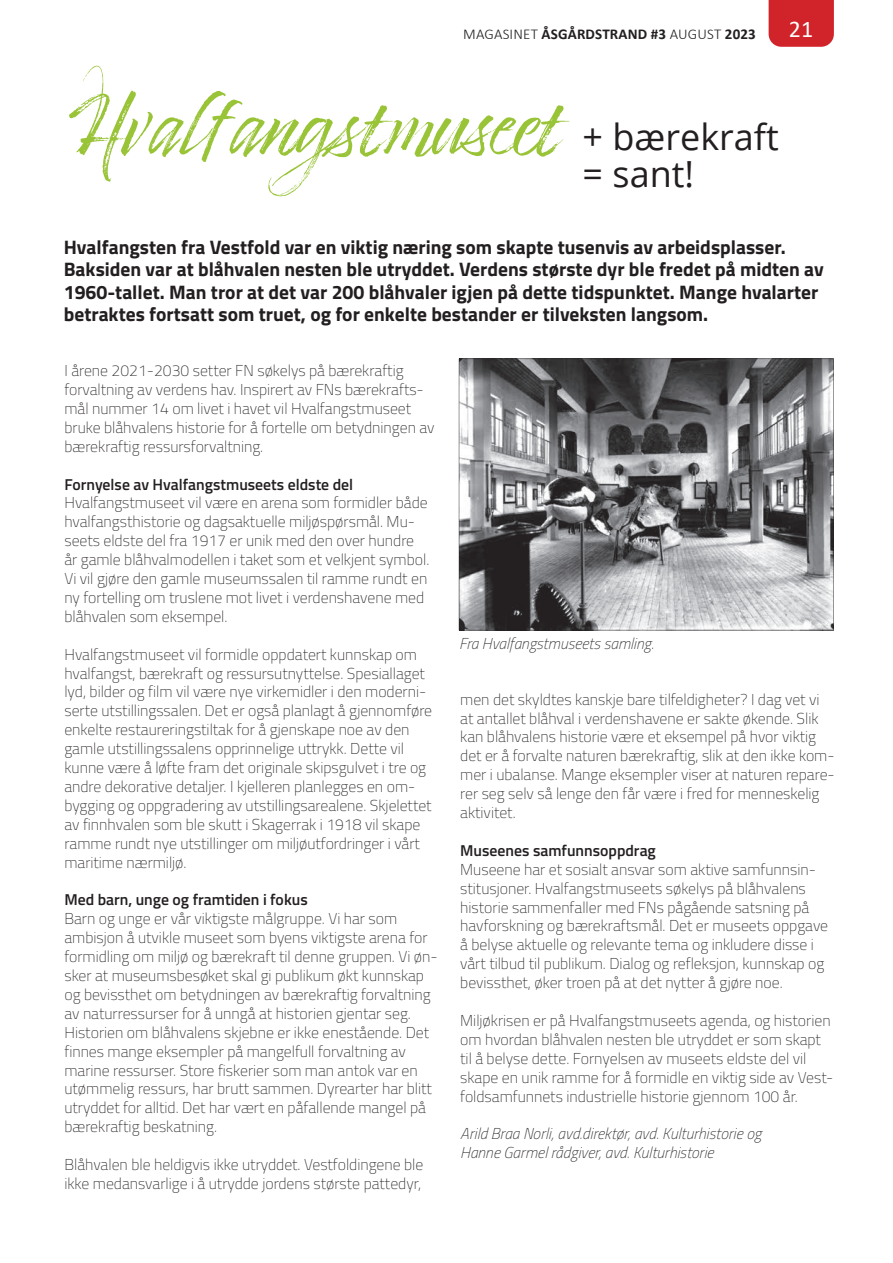
<style>
.page{position:relative;width:893px;height:1263px;background:#fff}
.page>*{position:absolute;margin:0;border:0;box-sizing:border-box;transform-origin:0 0}
.t1{font:75px "Timberline";color:#9ac438}
.t2{font:36px/37.5px "Open Sans";color:#231f20}
.t3{font:24px "Calibri";color:#fff}
.t4{font:700 19.5px/22.5px "Titillium Web";color:#231f20}
.t5{font:200 15.75px/18.9px "Titillium Web";color:#231f20}
.t6{font:italic 200 15.75px/18.9px "Titillium Web";color:#231f20}
.t7{font:600 15.75px "Titillium Web";color:#231f20}
.t8{font:700 15px "Calibri";letter-spacing:.01em;color:#231f20}
.s1{font-weight:300}
</style>
<div class="page">
<div style="left:769px;top:0;width:65px;height:47px;background:#d1232a"></div>
<svg style="left:459px;top:359px;width:374px;height:271px;background:#838385"></svg>
<p class="t8" style="left:463px;top:23px;width:294px"><span class="s1">MAGASINET</span> ÅSGÅRDSTRAND #3 <span class="s1">AUGUST</span> 2023</p>
<h3 class="t3" style="left:789px;top:13px;width:26px">21</h3>
<h1 class="t1" style="left:66px;top:84px;width:498px">Hvalfangstmuseet</h1>
<h2 class="t2" style="left:583px;top:117px;width:198px">+ bærekraft = sant!</h2>
<p class="t4" style="left:64px;top:234px;width:762px">Hvalfangsten fra Vestfold var en viktig næring som skapte tusenvis av arbeidsplasser.<br>Baksiden var at blåhvalen nesten ble utryddet. Verdens største dyr ble fredet på midten av 1960-tallet. Man tror at det var 200 blåhvaler igjen på dette tidspunktet. Mange hvalarter betraktes fortsatt som truet, og for enkelte bestander er tilveksten langsom.</p>
<p class="t5" style="left:64px;top:360px;width:372px">I årene 2021-2030 setter FN søkelys på bærekraftig forvaltning av verdens hav. Inspirert av FNs bærekrafts&shy;mål nummer 14 om livet i havet vil Hvalfangstmuseet bruke blåhvalens historie for å fortelle om betydningen av bærekraftig ressursforvaltning.</p>
<p class="t7" style="left:64px;top:472px;width:290px">Fornyelse av Hvalfangstmuseets eldste del</p>
<p class="t5" style="left:64px;top:493px;width:366px">Hvalfangstmuseet vil være en arena som formidler både hvalfangsthistorie og dagsaktuelle miljøspørsmål. Mu&shy;seets eldste del fra 1917 er unik med den over hundre år gamle blåhvalmodellen i taket som et velkjent symbol.<br>Vi vil gjøre den gamle museumssalen til ramme rundt en ny fortelling om truslene mot livet i verdenshavene med blåhvalen som eksempel.</p>
<p class="t5" style="left:64px;top:644px;width:369px">Hvalfangstmuseet vil formidle oppdatert kunnskap om hvalfangst, bærekraft og ressursutnyttelse. Spesiallaget lyd, bilder og film vil være nye virkemidler i den moderni&shy;serte utstillingssalen. Det er også planlagt å gjennomføre enkelte restaureringstiltak for å gjenskape noe av den gamle utstillingssalens opprinnelige uttrykk. Dette vil kunne være å løfte fram det originale skipsgulvet i tre og andre dekorative detaljer. I kjelleren planlegges en om&shy;bygging og oppgradering av utstillingsarealene. Skjelettet av finnhvalen som ble skutt i Skagerrak i 1918 vil skape ramme rundt nye utstillinger om miljøutfordringer i vårt maritime nærmiljø.</p>
<p class="t7" style="left:64px;top:888px;width:245px">Med barn, unge og framtiden i fokus</p>
<p class="t5" style="left:64px;top:908px;width:375px">Barn og unge er vår viktigste målgruppe. Vi har som ambisjon å utvikle museet som byens viktigste arena for formidling om miljø og bærekraft til denne gruppen. Vi øn&shy;sker at museumsbesøket skal gi publikum økt kunnskap og bevissthet om betydningen av bærekraftig forvaltning av naturressurser for å unngå at historien gjentar seg.<br>Historien om blåhvalens skjebne er ikke enestående. Det finnes mange eksempler på mangelfull forvaltning av marine ressurser. Store fiskerier som man antok var en utømmelig ressurs, har brutt sammen. Dyrearter har blitt utryddet for alltid. Det har vært en påfallende mangel på bærekraftig beskatning.</p>
<p class="t5" style="left:64px;top:1154px;width:360px">Blåhvalen ble heldigvis ikke utryddet. Vestfoldingene ble ikke medansvarlige i å utrydde jordens største pattedyr,</p>
<p class="t6" style="left:459px;top:633px;width:196px">Fra Hvalfangstmuseets samling.</p>
<p class="t5" style="left:460px;top:689px;width:376px">men det skyldtes kanskje bare tilfeldigheter? I dag vet vi at antallet blåhval i verdenshavene er sakte økende. Slik kan blåhvalens historie være et eksempel på hvor viktig det er å forvalte naturen bærekraftig, slik at den ikke kom&shy;mer i ubalanse. Mange eksempler viser at naturen repare&shy;rer seg selv så lenge den får være i fred for menneskelig aktivitet.</p>
<p class="t7" style="left:460px;top:838px;width:197px">Museenes samfunnsoppdrag</p>
<p class="t5" style="left:460px;top:859px;width:369px">Museene har et sosialt ansvar som aktive samfunnsin&shy;stitusjoner. Hvalfangstmuseets søkelys på blåhvalens historie sammenfaller med FNs pågående satsning på havforskning og bærekraftsmål. Det er museets oppgave å belyse aktuelle og relevante tema og inkludere disse i vårt tilbud til publikum. Dialog og refleksjon, kunnskap og bevissthet, øker troen på at det nytter å gjøre noe.</p>
<p class="t5" style="left:460px;top:1010px;width:375px">Miljøkrisen er på Hvalfangstmuseets agenda, og historien om hvordan blåhvalen nesten ble utryddet er som skapt til å belyse dette. Fornyelsen av museets eldste del vil skape en unik ramme for å formidle en viktig side av Vest&shy;foldsamfunnets industrielle historie gjennom 100 år.</p>
<p class="t6" style="left:460px;top:1124px;width:303px">Arild Braa Norli, avd.direktør, avd. Kulturhistorie og<br>Hanne Garmel rådgiver, avd. Kulturhistorie</p>
</div>
